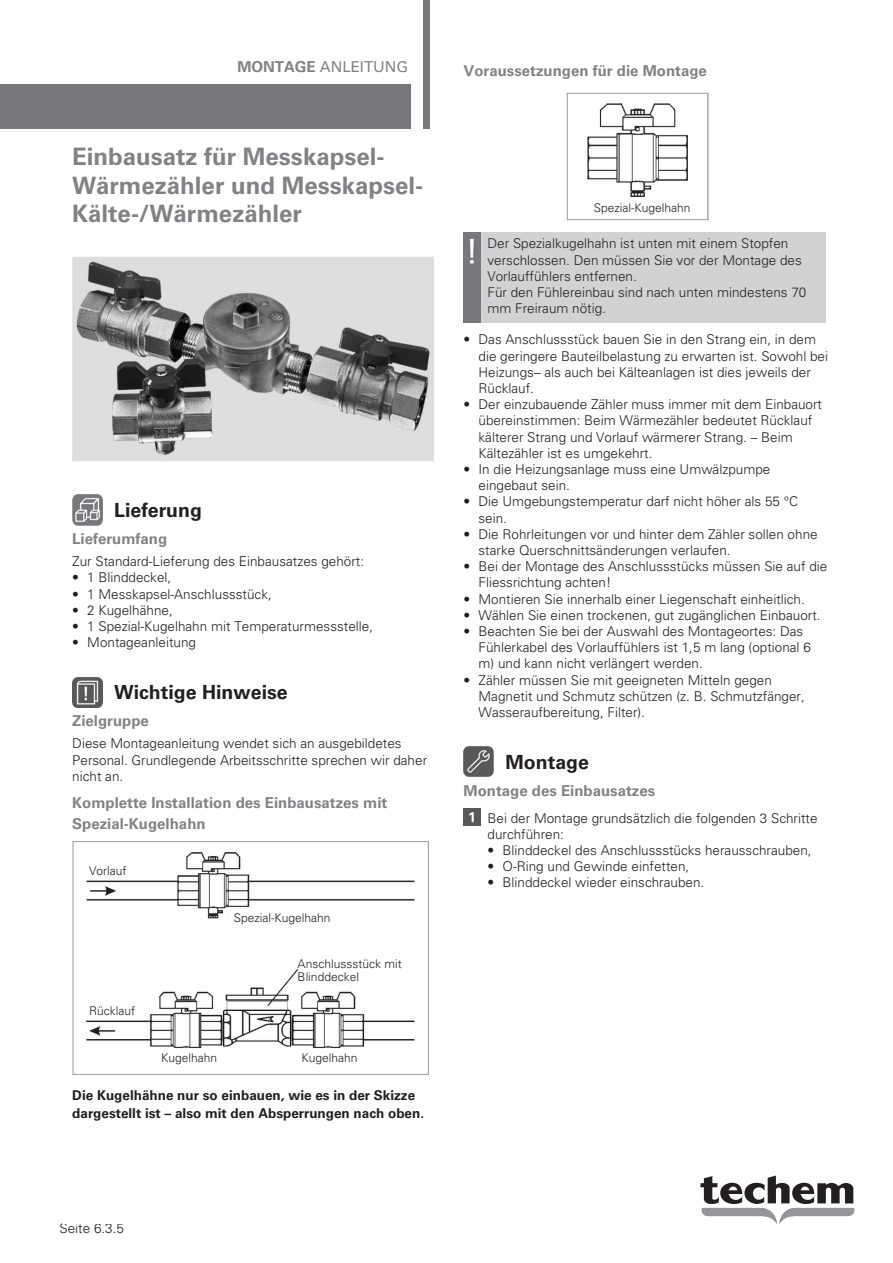
<style>
.page{position:relative;width:893px;height:1263px;background:#fff}
.page>*{position:absolute;margin:0;border:0;box-sizing:border-box;transform-origin:0 0}
.t1{font:700 24px/28.8px "Univers LT Std";color:#808285}
.t2{font:700 19.5px "Univers LT Std";color:#231f20}
.t3{font:700 15px/21px "Univers LT Std";color:#808285}
.t4{font:15px "Univers 55";color:#808285}
.t5{font:300 13.5px/16.2px "Univers LT 45";color:#231f20}
.t6{font:700 13.5px/18.9px "Univers LT Std";color:#231f20}
.t7{font:300 13.5px "Univers LT Pro 45";color:#231f20}
.t8{font:300 12px/13.2px "Univers LT 45";color:#231f20}
.s1{font-family:"Univers LT Std";font-weight:700}
</style>
<div class="page">
<div style="left:0;top:84px;width:410px;height:45px;background:#76787b"></div>
<div style="left:423px;top:0;width:6px;height:129px;background:#76787b"></div>
<svg style="left:700px;top:1175px;width:155px;height:49px"></svg>
<img style="left:72px;top:256px;width:362px;height:205px">
<img style="left:72px;top:495px;width:30px;height:30px">
<img style="left:72px;top:677px;width:30px;height:30px">
<img style="left:72px;top:841px;width:357px;height:234px">
<img style="left:566px;top:92px;width:143px;height:128px">
<img style="left:464px;top:233px;width:16px;height:37px">
<img style="left:463px;top:747px;width:30px;height:30px">
<img style="left:463px;top:809px;width:18px;height:17px">
<p class="t4" style="left:237px;top:58px;width:172px"><span class="s1">MONTAGE</span> ANLEITUNG</p>
<p class="t1" style="left:72px;top:142px;width:352px">Einbausatz für Messkapsel-<br>Wärmezähler und Messkapsel-<br>Kälte-/Wärmezähler</p>
<p class="t2" style="left:114px;top:499px;width:89px">Lieferung</p>
<p class="t3" style="left:72px;top:528px;width:97px">Lieferumfang</p>
<p class="t5" style="left:72px;top:553px;width:293px">Zur Standard-Lieferung des Einbausatzes gehört:</p>
<p class="t5" style="left:72px;top:569px;width:101px">• 1 Blinddeckel,</p>
<p class="t5" style="left:72px;top:586px;width:201px">• 1 Messkapsel-Anschlussstück,</p>
<p class="t5" style="left:72px;top:602px;width:102px">• 2 Kugelhähne,</p>
<p class="t5" style="left:72px;top:618px;width:302px">• 1 Spezial-Kugelhahn mit Temperaturmessstelle,</p>
<p class="t5" style="left:72px;top:634px;width:125px">• Montageanleitung</p>
<p class="t2" style="left:114px;top:681px;width:175px">Wichtige Hinweise</p>
<p class="t3" style="left:72px;top:710px;width:78px">Zielgruppe</p>
<p class="t5" style="left:72px;top:735px;width:356px">Diese Montageanleitung wendet sich an ausgebildetes<br>Personal. Grundlegende Arbeitsschritte sprechen wir daher nicht an.</p>
<p class="t3" style="left:72px;top:792px;width:317px">Komplette Installation des Einbausatzes mit<br>Spezial-Kugelhahn</p>
<p class="t8" style="left:89px;top:864px;width:39px">Vorlauf</p>
<p class="t8" style="left:234px;top:911px;width:98px">Spezial-Kugelhahn</p>
<p class="t8" style="left:89px;top:1004px;width:48px">Rücklauf</p>
<p class="t8" style="left:298px;top:957px;width:106px">Anschlussstück mit<br>Blinddeckel</p>
<p class="t8" style="left:161px;top:1051px;width:58px">Kugelhahn</p>
<p class="t8" style="left:302px;top:1051px;width:58px">Kugelhahn</p>
<p class="t6" style="left:72px;top:1085px;width:353px">Die Kugelhähne nur so einbauen, wie es in der Skizze dargestellt ist – also mit den Absperrungen nach oben.</p>
<p class="t3" style="left:463px;top:61px;width:245px">Voraussetzungen für die Montage</p>
<p class="t8" style="left:594px;top:201px;width:98px">Spezial-Kugelhahn</p>
<p class="t5" style="left:487px;top:235px;width:320px">Der Spezialkugelhahn ist unten mit einem Stopfen verschlossen. Den müssen Sie vor der Montage des Vorlauffühlers entfernen.<br>Für den Fühlereinbau sind nach unten mindestens 70 mm Freiraum nötig.</p>
<p class="t5" style="left:478px;top:331px;width:351px;text-indent:-15px">• Das Anschlussstück bauen Sie in den Strang ein, in dem die geringere Bauteilbelastung zu erwarten ist. Sowohl bei Heizungs– als auch bei Kälteanlagen ist dies jeweils der Rücklauf.</p>
<p class="t5" style="left:478px;top:396px;width:345px;text-indent:-15px">• Der einzubauende Zähler muss immer mit dem Einbauort übereinstimmen: Beim Wärmezähler bedeutet Rücklauf kälterer Strang und Vorlauf wärmerer Strang. – Beim Kältezähler ist es umgekehrt.</p>
<p class="t5" style="left:478px;top:461px;width:293px;text-indent:-15px">• In die Heizungsanlage muss eine Umwälzpumpe eingebaut sein.</p>
<p class="t5" style="left:478px;top:493px;width:321px;text-indent:-15px">• Die Umgebungstemperatur darf nicht höher als 55 °C sein.</p>
<p class="t5" style="left:478px;top:526px;width:341px;text-indent:-15px">• Die Rohrleitungen vor und hinter dem Zähler sollen ohne starke Querschnittsänderungen verlaufen.</p>
<p class="t5" style="left:478px;top:558px;width:350px;text-indent:-15px">• Bei der Montage des Anschlussstücks müssen Sie auf die<br>Fliessrichtung achten!</p>
<p class="t5" style="left:463px;top:591px;width:343px">• Montieren Sie innerhalb einer Liegenschaft einheitlich.</p>
<p class="t5" style="left:463px;top:607px;width:359px">• Wählen Sie einen trockenen, gut zugänglichen Einbauort.</p>
<p class="t5" style="left:478px;top:623px;width:334px;text-indent:-15px">• Beachten Sie bei der Auswahl des Montageortes: Das<br>Fühlerkabel des Vorlauffühlers ist 1,5 m lang (optional 6 m) und kann nicht verlängert werden.</p>
<p class="t5" style="left:478px;top:672px;width:328px;text-indent:-15px">• Zähler müssen Sie mit geeigneten Mitteln gegen<br>Magnetit und Schmutz schützen (z. B. Schmutzfänger,<br>Wasseraufbereitung, Filter).</p>
<p class="t2" style="left:505px;top:750px;width:85px">Montage</p>
<p class="t3" style="left:463px;top:780px;width:193px">Montage des Einbausatzes</p>
<p class="t5" style="left:487px;top:810px;width:332px">Bei der Montage grundsätzlich die folgenden 3 Schritte durchführen:</p>
<p class="t5" style="left:487px;top:842px;width:326px">• Blinddeckel des Anschlussstücks herausschrauben,</p>
<p class="t5" style="left:487px;top:858px;width:203px">• O-Ring und Gewinde einfetten,</p>
<p class="t5" style="left:487px;top:874px;width:218px">• Blinddeckel wieder einschrauben.</p>
<p class="t7" style="left:60px;top:1220px;width:66px">Seite 6.3.5</p>
</div>
